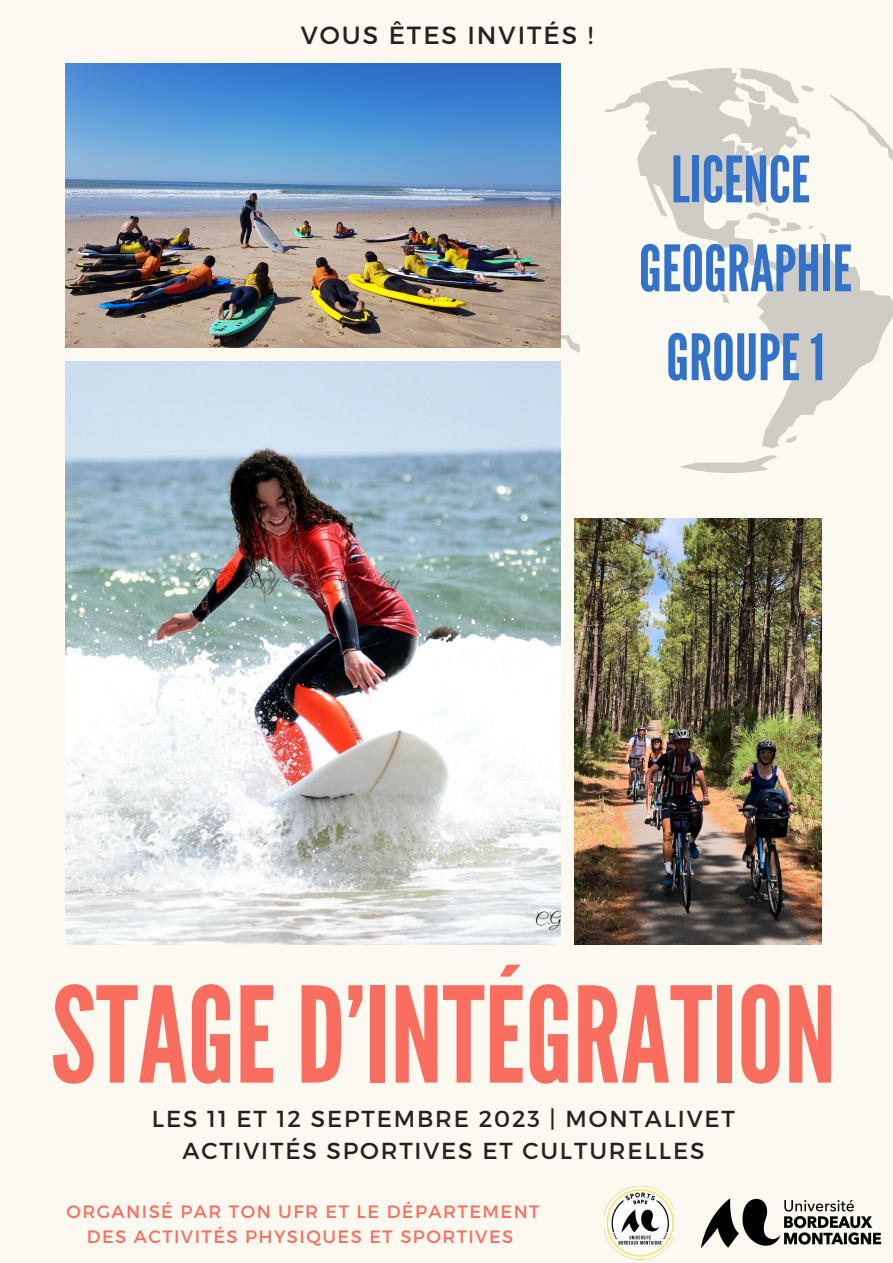
<style>
.page{position:relative;width:893px;height:1263px;background:#fbf9f0}
.page>*{position:absolute;margin:0;border:0;box-sizing:border-box;transform-origin:0 0}
.t1{font:132.45px "League Gothic";color:#fa6e60}
.t2{font:63.75px/88.9px "League Gothic";color:#3372c9;text-align:center}
.t3{font:24.83px "Montserrat";letter-spacing:.08em;color:#242120}
.t4{font:23.17px/32.1px "Montserrat";letter-spacing:.08em;color:#242120;text-align:center}
.t5{font:17.85px/24.8px "Montserrat";letter-spacing:.08em;color:#fa6e60;text-align:center}
</style>
<div class="page">
<img style="left:66px;top:362px;width:494px;height:583px">
<img style="left:574px;top:518px;width:248px;height:427px">
<img style="left:66px;top:64px;width:494px;height:284px">
<img style="left:701px;top:1198px;width:181px;height:50px">
<img style="left:604px;top:1186px;width:69px;height:74px">
<svg style="left:680px;top:455px;width:97px;height:18px"></svg>
<svg style="left:604px;top:68px;width:289px;height:380px"></svg>
<svg style="left:785px;top:435px;width:11px;height:7px"></svg>
<svg style="left:720px;top:294px;width:9px;height:9px"></svg>
<svg style="left:547px;top:198px;width:7px;height:20px"></svg>
<svg style="left:558px;top:335px;width:22px;height:18px"></svg>
<svg style="left:734px;top:68px;width:159px;height:186px"></svg>
<p class="t3" style="left:301px;top:19px;width:294px">VOUS ÊTES INVITÉS !</p>
<h2 class="t2" style="left:639px;top:137px;width:215px">LICENCE<br>GEOGRAPHIE<br>GROUPE 1</h2>
<h1 class="t1" style="left:51px;top:959px;width:787px">STAGED’INTÉGRATION</h1>
<p class="t4" style="left:152px;top:1101px;width:584px">LES 11 ET 12 SEPTEMBRE 2023 | MONTALIVET<br>ACTIVITÉS SPORTIVES ET CULTURELLES</p>
<p class="t5" style="left:67px;top:1199px;width:474px">ORGANISÉ PAR TON UFR ET LE DÉPARTEMENT<br>DES ACTIVITÉS PHYSIQUES ET SPORTIVES</p>
</div>
